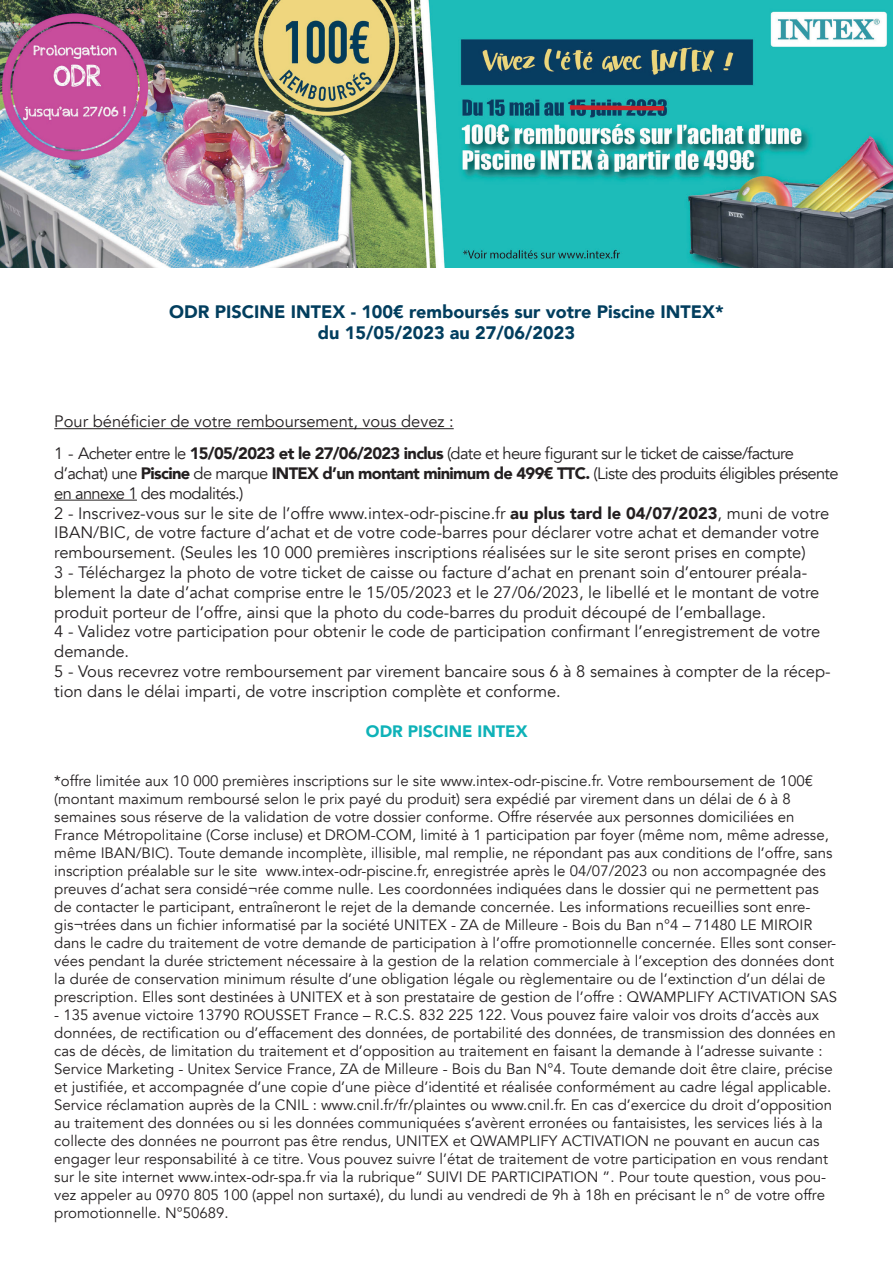
<style>
.page{position:relative;width:893px;height:1263px;background:#fff}
.page>*{position:absolute;margin:0;border:0;box-sizing:border-box;transform-origin:0 0}
.t1{font:900 18px/21.6px "Avenir";color:#023e5e;text-align:center}
.t2{font:16.5px/19.8px "Avenir";color:#231f20}
.t3{font:16.5px/31.8px "Avenir";letter-spacing:-.04em;color:#231f20}
.t4{font:900 16.5px "Avenir";color:#0eb2b8}
.t5{font:15px/18px "Avenir";color:#231f20}
.s1{font-weight:900}
</style>
<div class="page">
<hr style="left:54px;top:428px;width:400px;height:1px;background:#231f20">
<hr style="left:54px;top:500px;width:83px;height:1px;background:#231f20">
<img style="left:0;top:0;width:893px;height:268px">
<svg style="left:565px;top:103px;width:104px;height:10px"></svg>
<p class="t1" style="left:169px;top:300px;width:556px">ODR PISCINE INTEX - 100€ remboursés sur votre Piscine INTEX* du 15/05/2023 au 27/06/2023</p>
<p class="t3" style="left:54px;top:406px;width:741px">Pour bénéficier de votre remboursement, vous devez :<br>1 - Acheter entre le <span class="s1">15/05/2023 et le 27/06/2023 inclus</span> (date et heure figurant sur le ticket de caisse/facture</p>
<p class="t2" style="left:54px;top:464px;width:786px">d’achat) une <span class="s1">Piscine</span> de marque <span class="s1">INTEX d’un montant minimum de 499€ TTC.</span> (Liste des produits éligibles présente en annexe 1 des modalités.)<br>2 - Inscrivez-vous sur le site de l’offre www.intex-odr-piscine.fr <span class="s1">au plus tard le 04/07/2023</span>, muni de votre IBAN/BIC, de votre facture d’achat et de votre code-barres pour déclarer votre achat et demander votre remboursement. (Seules les 10 000 premières inscriptions réalisées sur le site seront prises en compte)<br>3 - Téléchargez la photo de votre ticket de caisse ou facture d’achat en prenant soin d’entourer préala&shy;blement la date d’achat comprise entre le 15/05/2023 et le 27/06/2023, le libellé et le montant de votre produit porteur de l’offre, ainsi que la photo du code-barres du produit découpé de l’emballage.<br>4 - Validez votre participation pour obtenir le code de participation confirmant l’enregistrement de votre demande.<br>5 - Vous recevrez votre remboursement par virement bancaire sous 6 à 8 semaines à compter de la récep&shy;tion dans le délai imparti, de votre inscription complète et conforme.</p>
<p class="t4" style="left:366px;top:717px;width:163px">ODR PISCINE INTEX</p>
<p class="t5" style="left:54px;top:772px;width:784px">*offre limitée aux 10 000 premières inscriptions sur le site www.intex-odr-piscine.fr. Votre remboursement de 100€ (montant maximum remboursé selon le prix payé du produit) sera expédié par virement dans un délai de 6 à 8 semaines sous réserve de la validation de votre dossier conforme. Offre réservée aux personnes domiciliées en France Métropolitaine (Corse incluse) et DROM-COM, limité à 1 participation par foyer (même nom, même adresse, même IBAN/BIC). Toute demande incomplète, illisible, mal remplie, ne répondant pas aux conditions de l’offre, sans inscription préalable sur le site www.intex-odr-piscine.fr, enregistrée après le 04/07/2023 ou non accompagnée des preuves d’achat sera considé¬rée comme nulle. Les coordonnées indiquées dans le dossier qui ne permettent pas de contacter le participant, entraîneront le rejet de la demande concernée. Les informations recueillies sont enre&shy;gis¬trées dans un fichier informatisé par la société UNITEX - ZA de Milleure - Bois du Ban n°4 – 71480 LE MIROIR dans le cadre du traitement de votre demande de participation à l’offre promotionnelle concernée. Elles sont conser&shy;vées pendant la durée strictement nécessaire à la gestion de la relation commerciale à l’exception des données dont la durée de conservation minimum résulte d’une obligation légale ou règlementaire ou de l’extinction d’un délai de prescription. Elles sont destinées à UNITEX et à son prestataire de gestion de l’offre : QWAMPLIFY ACTIVATION SAS</p>
<p class="t5" style="left:54px;top:1006px;width:783px">- 135 avenue victoire 13790 ROUSSET France – R.C.S. 832 225 122. Vous pouvez faire valoir vos droits d’accès aux données, de rectification ou d’effacement des données, de portabilité des données, de transmission des données en cas de décès, de limitation du traitement et d’opposition au traitement en faisant la demande à l’adresse suivante :<br>Service Marketing - Unitex Service France, ZA de Milleure - Bois du Ban N°4. Toute demande doit être claire, précise et justifiée, et accompagnée d’une copie d’une pièce d’identité et réalisée conformément au cadre légal applicable.<br>Service réclamation auprès de la CNIL : www.cnil.fr/fr/plaintes ou www.cnil.fr. En cas d’exercice du droit d’opposition au traitement des données ou si les données communiquées s’avèrent erronées ou fantaisistes, les services liés à la collecte des données ne pourront pas être rendus, UNITEX et QWAMPLIFY ACTIVATION ne pouvant en aucun cas engager leur responsabilité à ce titre. Vous pouvez suivre l’état de traitement de votre participation en vous rendant sur le site internet www.intex-odr-spa.fr via la rubrique“ SUIVI DE PARTICIPATION ”. Pour toute question, vous pou&shy;vez appeler au 0970 805 100 (appel non surtaxé), du lundi au vendredi de 9h à 18h en précisant le n° de votre offre promotionnelle. N°50689.</p>
</div>
